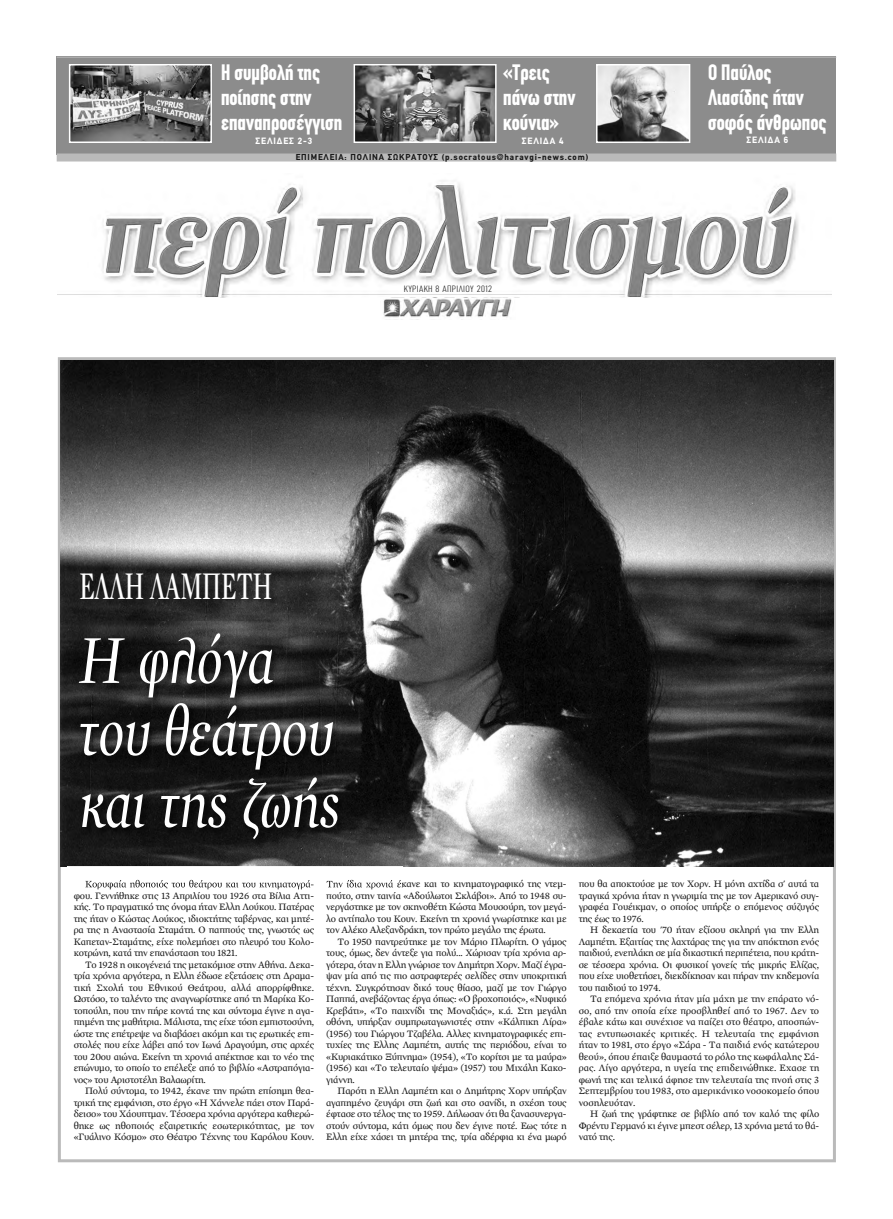
<style>
.page{position:relative;width:893px;height:1219px;background:#fff}
.page>*{position:absolute;margin:0;border:0;box-sizing:border-box;transform-origin:0 0}
.t1{font:italic 70px/72px "City Ds";color:#fff;scale:.8 1}
.t2{font:600 40px "City Ds";color:#fff;scale:.6 1}
.t3{font:700 condensed 22px/25px "CF Din";color:#fff}
.t4{font:10px "City Tx";letter-spacing:-.015em;color:#191919}
.t5{font:700 9px "CF Din";letter-spacing:.1em;color:#fff}
.t6{font:300 condensed 9px "CF Din";letter-spacing:.035em;color:#191919;scale:1.2 1}
.t7{font:700 8.5px "CF Din";letter-spacing:.1em;color:#191919}
</style>
<div class="page">
<img style="left:58px;top:183px;width:773px;height:114px">
<div style="left:57px;top:57px;width:779px;height:98px;background:#8c8c8c"></div>
<img style="left:599px;top:67px;width:88px;height:73px">
<div style="left:596px;top:64px;width:94px;height:79px;border:2px solid #fff"></div>
<img style="left:357px;top:67px;width:137px;height:73px">
<div style="left:354px;top:64px;width:143px;height:79px;border:2px solid #fff"></div>
<img style="left:72px;top:67px;width:137px;height:73px">
<div style="left:69px;top:64px;width:143px;height:79px;border:2px solid #fff"></div>
<hr style="left:57px;top:57px;width:779px;height:1px;background:#bababa">
<div style="left:57px;top:154px;width:779px;height:8px;background:#bababa"></div>
<img style="left:383px;top:298px;width:129px;height:20px">
<img style="left:61px;top:360px;width:772px;height:506px">
<img style="left:68px;top:621px;width:335px;height:269px">
<img style="left:85px;top:880px;width:71px;height:9px">
<img style="left:327px;top:880px;width:74px;height:9px">
<img style="left:73px;top:561px;width:320px;height:83px">
<img style="left:83px;top:633px;width:138px;height:11px">
<p class="t3" style="left:221px;top:62px;width:123px">Η συμβολή της ποίησης στην επαναπροσέγγιση</p>
<p class="t3" style="left:503px;top:62px;width:74px">«Τρεις πάνω στην κούνια»</p>
<p class="t3" style="left:708px;top:62px;width:120px">Ο Παύλος<br>Λιασίδης ήταν σοφός άνθρωπος</p>
<p class="t5" style="left:256px;top:138px;width:58px">ΣΕΛΙΔΕΣ 2-3</p>
<p class="t5" style="left:522px;top:138px;width:43px">ΣΕΛΙΔΑ 4</p>
<p class="t7" style="left:296px;top:154px;width:294px">EΠΙΜΕΛΕΙΑ: ΠΟΛΙΝΑ ΣΩΚΡΑΤΟΥΣ (p.socratous@haravgi-news.com)</p>
<p class="t5" style="left:746px;top:137px;width:43px">ΣΕΛΙΔΑ 6</p>
<p class="t6" style="left:404px;top:285px;width:75px">KYΡΙΑΚΗ 8 ΑΠΡΙΛΙΟΥ 2012</p>
<p class="t2" style="left:79px;top:573px;width:323px">ΕΛΛΗ ΛΑΜΠΕΤΗ</p>
<p class="t1" style="left:79px;top:632px;width:327px">Η φλόγα του θεάτρου και της ζωής</p>
<p class="t4" style="left:74px;top:892px;width:242px">φου. Γεννήθηκε στις 13 Απριλίου του 1926 στα Βίλια Αττι-</p>
<p class="t4" style="left:74px;top:904px;width:242px">κής. Το πραγματικό της όνομα ήταν Ελλη Λούκου. Πατέρας</p>
<p class="t4" style="left:74px;top:915px;width:242px">της ήταν ο Κώστας Λούκος, ιδιοκτήτης ταβέρνας, και μητέ-</p>
<p class="t4" style="left:74px;top:927px;width:242px">ρα της η Αναστασία Σταμάτη. Ο παππούς της, γνωστός ως</p>
<p class="t4" style="left:74px;top:938px;width:242px">Καπεταν-Σταμάτης, είχε πολεμήσει στο πλευρό του Κολο-</p>
<p class="t4" style="left:74px;top:950px;width:165px">κοτρώνη, κατά την επανάσταση του 1821.</p>
<p class="t4" style="left:85px;top:961px;width:230px">Το 1928 η οικογένειά της μετακόμισε στην Αθήνα. Δεκα-</p>
<p class="t4" style="left:74px;top:973px;width:242px">τρία χρόνια αργότερα, η Ελλη έδωσε εξετάσεις στη Δραμα-</p>
<p class="t4" style="left:74px;top:984px;width:242px">τική Σχολή του Εθνικού Θεάτρου, αλλά απορρίφθηκε.</p>
<p class="t4" style="left:74px;top:996px;width:242px">Ωστόσο, το ταλέντο της αναγνωρίστηκε από τη Μαρίκα Κο-</p>
<p class="t4" style="left:74px;top:1007px;width:242px">τοπούλη, που την πήρε κοντά της και σύντομα έγινε η αγα-</p>
<p class="t4" style="left:74px;top:1019px;width:242px">πημένη της μαθήτρια. Μάλιστα, της είχε τόση εμπιστοσύνη,</p>
<p class="t4" style="left:74px;top:1030px;width:242px">ώστε της επέτρεψε να διαβάσει ακόμη και τις ερωτικές επι-</p>
<p class="t4" style="left:74px;top:1042px;width:242px">στολές που είχε λάβει από τον Ιωνά Δραγούμη, στις αρχές</p>
<p class="t4" style="left:74px;top:1053px;width:242px">του 20ου αιώνα. Εκείνη τη χρονιά απέκτησε και το νέο της</p>
<p class="t4" style="left:74px;top:1065px;width:242px">επώνυμο, το οποίο το επέλεξε από το βιβλίο «Αστραπόγια-</p>
<p class="t4" style="left:74px;top:1076px;width:134px">νος» του Αριστοτέλη Βαλαωρίτη.</p>
<p class="t4" style="left:85px;top:1088px;width:230px">Πολύ σύντομα, το 1942, έκανε την πρώτη επίσημη θεα-</p>
<p class="t4" style="left:74px;top:1099px;width:242px">τρική της εμφάνιση, στο έργο «Η Χάννελε πάει στον Παρά-</p>
<p class="t4" style="left:74px;top:1111px;width:242px">δεισο» του Χάουπτμαν. Τέσσερα χρόνια αργότερα καθιερώ-</p>
<p class="t4" style="left:74px;top:1122px;width:242px">θηκε ως ηθοποιός εξαιρετικής εσωτερικότητας, με τον</p>
<p class="t4" style="left:74px;top:1134px;width:242px">«Γυάλινο Κόσμο» στο Θέατρο Τέχνης του Καρόλου Κουν.</p>
<p class="t4" style="left:326px;top:881px;width:242px">Την ίδια χρονιά έκανε και το κινηματογραφικό της ντεμ-</p>
<p class="t4" style="left:326px;top:892px;width:242px">πούτο, στην ταινία «Αδούλωτοι Σκλάβοι». Από το 1948 συ-</p>
<p class="t4" style="left:326px;top:904px;width:242px">νεργάστηκε με τον σκηνοθέτη Κώστα Μουσούρη, τον μεγά-</p>
<p class="t4" style="left:326px;top:915px;width:242px">λο αντίπαλο του Κουν. Εκείνη τη χρονιά γνωρίστηκε και με</p>
<p class="t4" style="left:326px;top:927px;width:221px">τον Αλέκο Αλεξανδράκη, τον πρώτο μεγάλο της έρωτα.</p>
<p class="t4" style="left:338px;top:938px;width:231px">Το 1950 παντρεύτηκε με τον Μάριο Πλωρίτη. Ο γάμος</p>
<p class="t4" style="left:326px;top:950px;width:242px">τους, όμως, δεν άντεξε για πολύ... Χώρισαν τρία χρόνια αρ-</p>
<p class="t4" style="left:326px;top:961px;width:242px">γότερα, όταν η Ελλη γνώρισε τον Δημήτρη Χορν. Μαζί έγρα-</p>
<p class="t4" style="left:326px;top:973px;width:242px">ψαν μία από τις πιο αστραφτερές σελίδες στην υποκριτική</p>
<p class="t4" style="left:326px;top:984px;width:242px">τέχνη. Συγκρότησαν δικό τους θίασο, μαζί με τον Γιώργο</p>
<p class="t4" style="left:326px;top:996px;width:242px">Παππά, ανεβάζοντας έργα όπως: «Ο βροχοποιός», «Νυφικό</p>
<p class="t4" style="left:326px;top:1007px;width:242px">Κρεβάτι», «Το παιχνίδι της Μοναξιάς», κ.ά. Στη μεγάλη</p>
<p class="t4" style="left:326px;top:1019px;width:242px">οθόνη, υπήρξαν συμπρωταγωνιστές στην «Κάλπικη Λίρα»</p>
<p class="t4" style="left:326px;top:1030px;width:242px">(1956) του Γιώργου Τζαβέλα. Αλλες κινηματογραφικές επι-</p>
<p class="t4" style="left:326px;top:1042px;width:242px">τυχίες της Ελλης Λαμπέτη, αυτής της περιόδου, είναι το</p>
<p class="t4" style="left:326px;top:1053px;width:242px">«Κυριακάτικο Ξύπνημα» (1954), «Το κορίτσι με τα μαύρα»</p>
<p class="t4" style="left:326px;top:1065px;width:242px">(1956) και «Το τελευταίο ψέμα» (1957) του Μιχάλη Κακο-</p>
<p class="t4" style="left:326px;top:1076px;width:30px">γιάννη.</p>
<p class="t4" style="left:338px;top:1088px;width:231px">Παρότι η Ελλη Λαμπέτη και ο Δημήτρης Χορν υπήρξαν</p>
<p class="t4" style="left:326px;top:1099px;width:242px">αγαπημένο ζευγάρι στη ζωή και στο σανίδι, η σχέση τους</p>
<p class="t4" style="left:326px;top:1111px;width:242px">έφτασε στο τέλος της το 1959. Δήλωσαν ότι θα ξανασυνεργα-</p>
<p class="t4" style="left:326px;top:1122px;width:242px">στούν σύντομα, κάτι όμως που δεν έγινε ποτέ. Εως τότε η</p>
<p class="t4" style="left:326px;top:1134px;width:242px">Ελλη είχε χάσει τη μητέρα της, τρία αδέρφια κι ένα μωρό</p>
<p class="t4" style="left:579px;top:881px;width:242px">που θα αποκτούσε με τον Χορν. Η μόνη αχτίδα σ' αυτά τα</p>
<p class="t4" style="left:579px;top:892px;width:242px">τραγικά χρόνια ήταν η γνωριμία της με τον Αμερικανό συγ-</p>
<p class="t4" style="left:579px;top:904px;width:242px">γραφέα Γουέικμαν, ο οποίος υπήρξε ο επόμενος σύζυγός</p>
<p class="t4" style="left:579px;top:915px;width:67px">της έως το 1976.</p>
<p class="t4" style="left:590px;top:927px;width:231px">Η δεκαετία του '70 ήταν εξίσου σκληρή για την Ελλη</p>
<p class="t4" style="left:579px;top:938px;width:242px">Λαμπέτη. Εξαιτίας της λαχτάρας της για την απόκτηση ενός</p>
<p class="t4" style="left:579px;top:950px;width:242px">παιδιού, ενεπλάκη σε μία δικαστική περιπέτεια, που κράτη-</p>
<p class="t4" style="left:579px;top:961px;width:242px">σε τέσσερα χρόνια. Οι φυσικοί γονείς τής μικρής Ελίζας,</p>
<p class="t4" style="left:579px;top:973px;width:242px">που είχε υιοθετήσει, διεκδίκησαν και πήραν την κηδεμονία</p>
<p class="t4" style="left:579px;top:984px;width:84px">του παιδιού το 1974.</p>
<p class="t4" style="left:590px;top:996px;width:231px">Τα επόμενα χρόνια ήταν μία μάχη με την επάρατο νό-</p>
<p class="t4" style="left:579px;top:1007px;width:242px">σο, από την οποία είχε προσβληθεί από το 1967. Δεν το</p>
<p class="t4" style="left:579px;top:1019px;width:242px">έβαλε κάτω και συνέχισε να παίζει στο θέατρο, αποσπών-</p>
<p class="t4" style="left:579px;top:1030px;width:242px">τας εντυπωσιακές κριτικές. Η τελευταία της εμφάνιση</p>
<p class="t4" style="left:579px;top:1042px;width:242px">ήταν το 1981, στο έργο «Σάρα - Τα παιδιά ενός κατώτερου</p>
<p class="t4" style="left:579px;top:1053px;width:242px">θεού», όπου έπαιξε θαυμαστά το ρόλο της κωφάλαλης Σά-</p>
<p class="t4" style="left:579px;top:1065px;width:242px">ρας. Λίγο αργότερα, η υγεία της επιδεινώθηκε. Εχασε τη</p>
<p class="t4" style="left:579px;top:1076px;width:242px">φωνή της και τελικά άφησε την τελευταία της πνοή στις 3</p>
<p class="t4" style="left:579px;top:1088px;width:242px">Σεπτεμβρίου του 1983, στο αμερικάνικο νοσοκομείο όπου</p>
<p class="t4" style="left:579px;top:1099px;width:58px">νοσηλευόταν.</p>
<p class="t4" style="left:590px;top:1111px;width:231px">Η ζωή της γράφτηκε σε βιβλίο από τον καλό της φίλο</p>
<p class="t4" style="left:579px;top:1122px;width:242px">Φρέντυ Γερμανό κι έγινε μπεστ σέλερ, 13 χρόνια μετά το θά-</p>
<p class="t4" style="left:579px;top:1134px;width:38px">νατό της.</p>
</div>
